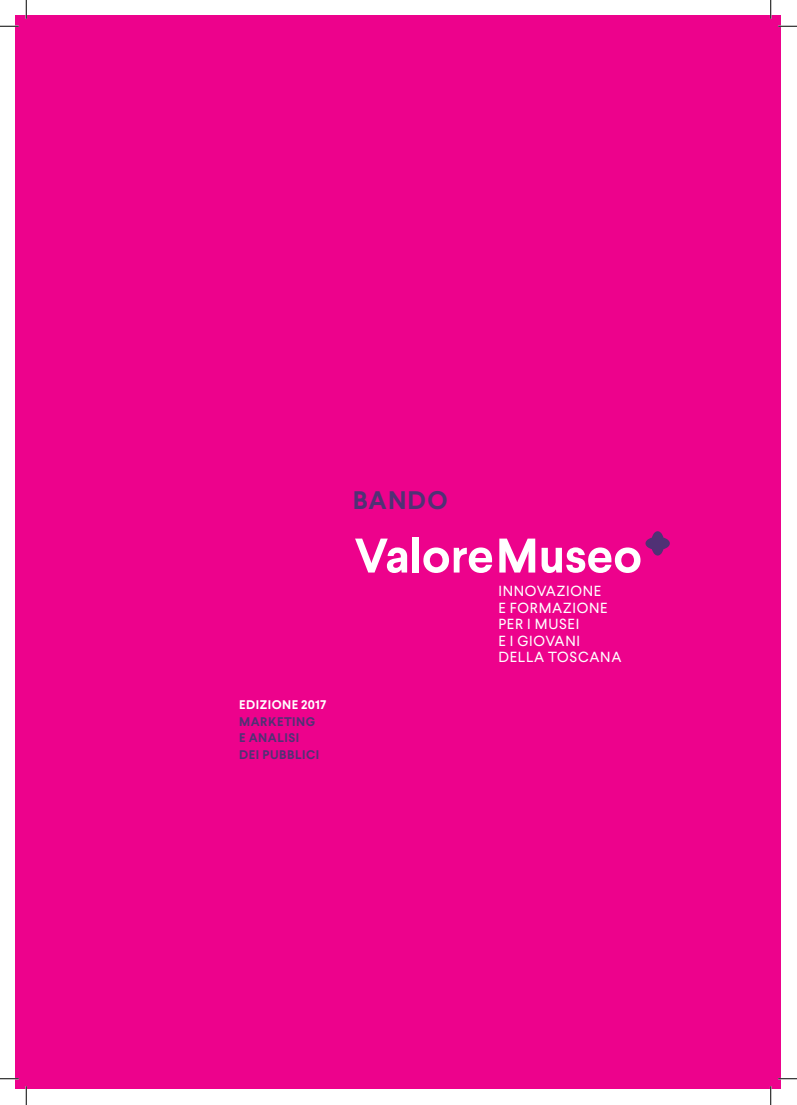
<style>
.page{position:relative;width:797px;height:1105px;background:#fff}
.page>*{position:absolute;margin:0;border:0;box-sizing:border-box;transform-origin:0 0}
.t1{font:700 25.38px "Larsseit";color:#503175}
.t2{font:14.62px/16.6px "Larsseit";letter-spacing:.05em;color:#fff}
.t3{font:700 12.5px/16.6px "Larsseit";letter-spacing:.04em;color:#503175}
.t4{font:700 12.5px "Larsseit";letter-spacing:.04em;color:#fff}
</style>
<div class="page">
<div style="left:16px;top:16px;width:765px;height:1073px;background:#ed028c"></div>
<svg style="left:355px;top:539px;width:52px;height:34px"></svg>
<div style="left:412px;top:537px;width:7px;height:35px;background:#fff"></div>
<svg style="left:423px;top:547px;width:69px;height:26px"></svg>
<svg style="left:499px;top:539px;width:36px;height:33px"></svg>
<svg style="left:541px;top:531px;width:129px;height:42px"></svg>
<svg style="left:0;top:25px;width:19px;height:2px"></svg>
<svg style="left:778px;top:25px;width:19px;height:2px"></svg>
<svg style="left:0;top:1078px;width:19px;height:1px"></svg>
<svg style="left:778px;top:1078px;width:19px;height:1px"></svg>
<svg style="left:25px;top:0;width:2px;height:19px"></svg>
<svg style="left:25px;top:1086px;width:2px;height:19px"></svg>
<svg style="left:770px;top:0;width:1px;height:19px"></svg>
<svg style="left:770px;top:1086px;width:1px;height:19px"></svg>
<h1 class="t1" style="left:353px;top:484px;width:96px">BANDO</h1>
<p class="t4" style="left:239px;top:697px;width:89px">EDIZIONE 2017</p>
<p class="t3" style="left:239px;top:713px;width:82px">MARKETING<br>E ANALISI<br>DEI PUBBLICI</p>
<p class="t2" style="left:498px;top:583px;width:125px">INNOVAZIONE<br>E FORMAZIONE<br>PER I MUSEI<br>E I GIOVANI<br>DELLA TOSCANA</p>
</div>
